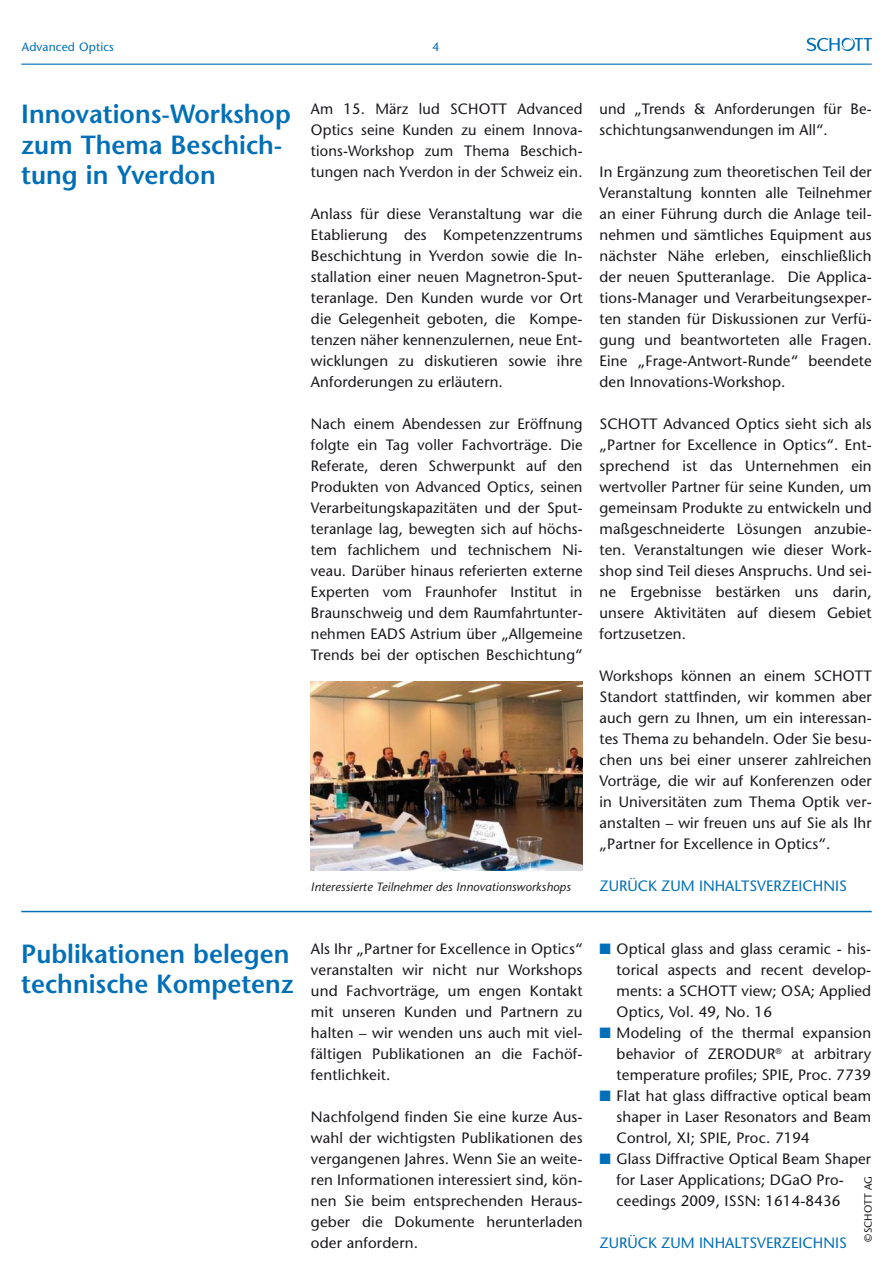
<style>
.page{position:relative;width:893px;height:1263px;background:#fff}
.page>*{position:absolute;margin:0;border:0;box-sizing:border-box;transform-origin:0 0}
.t1{font:600 26.25px/30.8px "Stone Sans Std";color:#006fb7}
.t2{font:500 15px/21px "Stone Sans Std";letter-spacing:.01em;color:#1a171c;text-align:justify}
.t3{font:500 15px "Stone Sans Std";color:#006fb7}
.t4{font:italic 500 12px "Stone Sans Std";letter-spacing:.01em;color:#1a171c}
.t5{font:500 12px "Stone Sans Std";letter-spacing:.01em;color:#006fb7}
.t6{font:500 10.5px "Stone Sans Std";color:#1a171c}
.s1{color:#006fb7}
</style>
<div class="page">
<svg style="left:807px;top:37px;width:65px;height:14px"></svg>
<hr style="left:21px;top:64px;width:851px;height:1px;background:#006fb7">
<img style="left:311px;top:681px;width:272px;height:189px">
<hr style="left:21px;top:911px;width:851px;height:1px;background:#006fb7">
<p class="t5" style="left:22px;top:40px;width:94px">Advanced Optics</p>
<p class="t5" style="left:432px;top:40px;width:8px">4</p>
<h1 class="t1" style="left:21px;top:98px;width:271px">Innovations-Workshop zum Thema Beschich&shy;tung in Yverdon</h1>
<p class="t2" style="left:311px;top:98px;width:273px">Am 15. März lud SCHOTT Advanced Optics seine Kunden zu einem Innova&shy;tions-Workshop zum Thema Beschich&shy;tungen nach Yverdon in der Schweiz ein.</p>
<p class="t2" style="left:311px;top:203px;width:273px">Anlass für diese Veranstaltung war die Etablierung des Kompetenzzentrums Beschichtung in Yverdon sowie die In&shy;stallation einer neuen Magnetron-Sput&shy;teranlage. Den Kunden wurde vor Ort die Gelegenheit geboten, die Kompe&shy;tenzen näher kennenzulernen, neue Ent&shy;wicklungen zu diskutieren sowie ihre Anforderungen zu erläutern.</p>
<p class="t2" style="left:311px;top:413px;width:273px">Nach einem Abendessen zur Eröffnung folgte ein Tag voller Fachvorträge. Die Referate, deren Schwerpunkt auf den Produkten von Advanced Optics, seinen Verarbeitungskapazitäten und der Sput&shy;teranlage lag, bewegten sich auf höchs&shy;tem fachlichem und technischem Ni&shy;veau. Darüber hinaus referierten externe Experten vom Fraunhofer Institut in Braunschweig und dem Raumfahrtunter&shy;nehmen EADS Astrium über „Allgemeine Trends bei der optischen Beschichtung“</p>
<p class="t4" style="left:311px;top:880px;width:261px">Interessierte Teilnehmer des Innovationsworkshops</p>
<p class="t2" style="left:600px;top:98px;width:274px">und „Trends &amp; Anforderungen für Be&shy;schichtungsanwendungen im All“.</p>
<p class="t2" style="left:600px;top:161px;width:274px">In Ergänzung zum theoretischen Teil der Veranstaltung konnten alle Teilnehmer an einer Führung durch die Anlage teil&shy;nehmen und sämtliches Equipment aus nächster Nähe erleben, einschließlich der neuen Sputteranlage. Die Applica&shy;tions-Manager und Verarbeitungsexper&shy;ten standen für Diskussionen zur Verfü&shy;gung und beantworteten alle Fragen.<br>Eine „Frage-Antwort-Runde“ beendete den Innovations-Workshop.</p>
<p class="t2" style="left:600px;top:413px;width:274px">SCHOTT Advanced Optics sieht sich als „Partner for Excellence in Optics“. Ent&shy;sprechend ist das Unternehmen ein wertvoller Partner für seine Kunden, um gemeinsam Produkte zu entwickeln und maßgeschneiderte Lösungen anzubie&shy;ten. Veranstaltungen wie dieser Work&shy;shop sind Teil dieses Anspruchs. Und sei&shy;ne Ergebnisse bestärken uns darin, unsere Aktivitäten auf diesem Gebiet fortzusetzen.</p>
<p class="t2" style="left:600px;top:665px;width:274px">Workshops können an einem SCHOTT Standort stattfinden, wir kommen aber auch gern zu Ihnen, um ein interessan&shy;tes Thema zu behandeln. Oder Sie besu&shy;chen uns bei einer unserer zahlreichen Vorträge, die wir auf Konferenzen oder in Universitäten zum Thema Optik ver&shy;anstalten – wir freuen uns auf Sie als Ihr „Partner for Excellence in Optics“.</p>
<p class="t3" style="left:600px;top:877px;width:249px">ZURÜCK ZUM INHALTSVERZEICHNIS</p>
<h1 class="t1" style="left:21px;top:938px;width:274px">Publikationen belegen technische Kompetenz</h1>
<p class="t2" style="left:311px;top:938px;width:273px">Als Ihr „Partner for Excellence in Optics“ veranstalten wir nicht nur Workshops und Fachvorträge, um engen Kontakt mit unseren Kunden und Partnern zu halten – wir wenden uns auch mit viel&shy;fältigen Publikationen an die Fachöf&shy;fentlichkeit.</p>
<p class="t2" style="left:311px;top:1106px;width:273px">Nachfolgend finden Sie eine kurze Aus&shy;wahl der wichtigsten Publikationen des vergangenen Jahres. Wenn Sie an weite&shy;ren Informationen interessiert sind, kön&shy;nen Sie beim entsprechenden Heraus&shy;geber die Dokumente herunterladen oder anfordern.</p>
<p class="t2" style="left:617px;top:938px;width:256px;text-indent:-17px"><span class="s1">■</span> Optical glass and glass ceramic - his&shy;torical aspects and recent develop&shy;ments: a SCHOTT view; OSA; Applied Optics, Vol. 49, No. 16</p>
<p class="t2" style="left:617px;top:1022px;width:256px;text-indent:-17px"><span class="s1">■</span> Modeling of the thermal expansion behavior of ZERODUR<sup>®</sup> at arbitrary temperature profiles; SPIE, Proc. 7739</p>
<p class="t2" style="left:617px;top:1085px;width:256px;text-indent:-17px"><span class="s1">■</span> Flat hat glass diffractive optical beam shaper in Laser Resonators and Beam Control, XI; SPIE, Proc. 7194</p>
<p class="t2" style="left:617px;top:1148px;width:256px;text-align:left;text-indent:-17px"><span class="s1">■</span> Glass Diffractive Optical Beam Shaper for Laser Applications; DGaO Pro&shy;ceedings 2009, ISSN: 1614-8436</p>
<p class="t3" style="left:600px;top:1234px;width:249px">ZURÜCK ZUM INHALTSVERZEICHNIS</p>
<p class="t6" style="left:862px;top:1242px;width:67px;rotate:-90deg">©SCHOTT AG</p>
</div>
